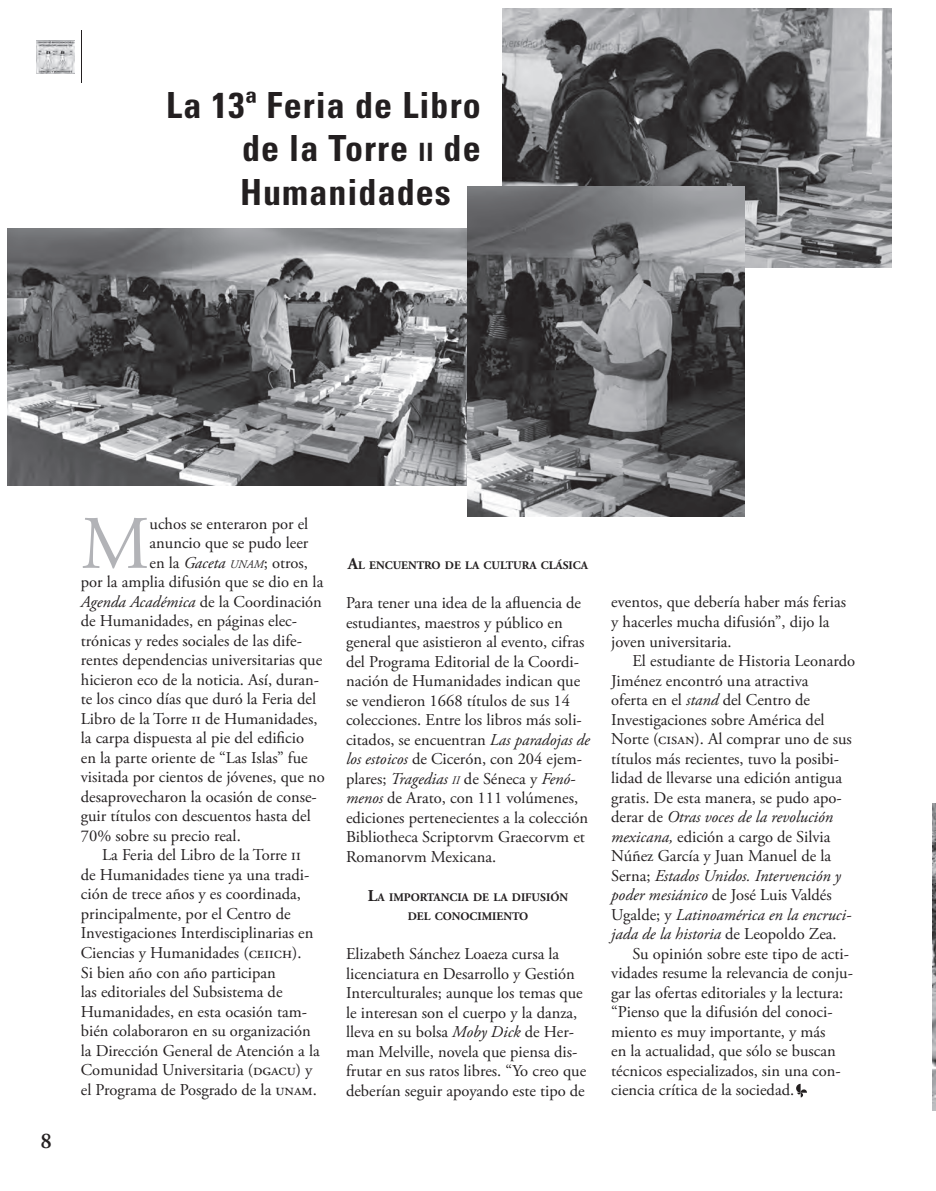
<style>
.page{position:relative;width:936px;height:1191px;background:#fff}
.page>*{position:absolute;margin:0;border:0;box-sizing:border-box;transform-origin:0 0}
.t1{font:75.3px "Adobe Garamond Pro";color:#b2b3b7}
.t2{font:700 condensed 36px/43.5px "Univers";letter-spacing:.03em;color:#231f20;text-align:justify}
.t3{font:600 22.5px "Adobe Garamond";color:#231f20}
.t4{font:16.5px/19.5px "Adobe Garamond Pro";color:#231f20}
.t5{font:700 11.55px/19.5px "Adobe Garamond";color:#231f20;text-align:center}
.s1{font-size:25.2px}
.s2{font-style:italic}
.s3{font-style:italic;font-size:11.55px}
.s4{font-size:16.5px}
</style>
<div class="page">
<hr style="left:81px;top:31px;width:1px;height:52px;background:#231f20">
<svg style="left:796px;top:1083px;width:11px;height:14px"></svg>
<img style="left:8px;top:228px;width:460px;height:257px">
<img style="left:502px;top:9px;width:389px;height:259px">
<img style="left:468px;top:186px;width:277px;height:331px">
<img style="left:36px;top:41px;width:38px;height:32px">
<img style="left:932px;top:804px;width:3px;height:306px">
<h2 class="t2" style="left:240px;top:87px;width:242px;text-indent:-74px">La 13ª Feria de Libro de la Torre <span class="s1">II</span> de Humanidades</h2>
<h3 class="t3" style="left:40px;top:1132px;width:13px">8</h3>
<h1 class="t1" style="left:81px;top:514px;width:70px">M</h1>
<p class="t4" style="left:149px;top:515px;width:160px">uchos se enteraron por el</p>
<p class="t4" style="left:149px;top:535px;width:160px">anuncio que se pudo leer</p>
<p class="t4" style="left:149px;top:554px;width:160px">en la <span class="s2">Gaceta</span> <span class="s3">UNAM</span>; otros,</p>
<p class="t4" style="left:81px;top:574px;width:244px">por la amplia difusión que se dio en la</p>
<p class="t4" style="left:81px;top:593px;width:242px"><span class="s2">Agenda Académica</span> de la Coordinación</p>
<p class="t4" style="left:81px;top:613px;width:218px">de Humanidades, en páginas elec-</p>
<p class="t4" style="left:81px;top:632px;width:223px">tróni cas y redes sociales de las dife-</p>
<p class="t4" style="left:81px;top:652px;width:243px">rentes dependencias universitarias que</p>
<p class="t4" style="left:81px;top:671px;width:240px">hicieron eco de la noticia. Así, duran-</p>
<p class="t4" style="left:81px;top:691px;width:237px">te los cinco días que duró la Feria del</p>
<p class="t4" style="left:81px;top:710px;width:238px">Libro de la Torre ii de Humanidades,</p>
<p class="t4" style="left:81px;top:730px;width:225px">la carpa dispuesta al pie del edificio</p>
<p class="t4" style="left:81px;top:749px;width:228px">en la parte oriente de “Las Islas” fue</p>
<p class="t4" style="left:81px;top:769px;width:245px">visitada por cientos de jóvenes, que no</p>
<p class="t4" style="left:81px;top:788px;width:237px">desaprovecharon la ocasión de conse-</p>
<p class="t4" style="left:81px;top:808px;width:231px">guir títulos con descuentos hasta del</p>
<p class="t4" style="left:81px;top:827px;width:161px">70% sobre su precio real.</p>
<p class="t4" style="left:102px;top:847px;width:200px">La Feria del Libro de la Torre ii</p>
<p class="t4" style="left:81px;top:866px;width:230px">de Humanidades tiene ya una tradi-</p>
<p class="t4" style="left:81px;top:886px;width:222px">ción de trece años y es coordinada,</p>
<p class="t4" style="left:81px;top:905px;width:211px">principalmente, por el Centro de</p>
<p class="t4" style="left:81px;top:925px;width:234px">Investigaciones Interdisciplinarias en</p>
<p class="t4" style="left:81px;top:944px;width:222px">Ciencias y Humanidades (ceiich).</p>
<p class="t4" style="left:81px;top:964px;width:196px">Si bien año con año participan</p>
<p class="t4" style="left:81px;top:983px;width:203px">las editoriales del Subsistema de</p>
<p class="t4" style="left:81px;top:1003px;width:228px">Humanidades, en esta ocasión tam-</p>
<p class="t4" style="left:81px;top:1022px;width:231px">bién colaboraron en su organización</p>
<p class="t4" style="left:81px;top:1042px;width:240px">la Dirección General de Atención a la</p>
<p class="t4" style="left:81px;top:1061px;width:233px">Comunidad Universitaria (dgacu) y</p>
<p class="t4" style="left:81px;top:1081px;width:237px">el Programa de Posgrado de la unam.</p>
<p class="t5" style="left:348px;top:557px;width:242px"><span class="s4">A</span>L ENCUENTRO DE LA CULTURA CLÁSICA</p>
<p class="t4" style="left:346px;top:595px;width:245px">Para tener una idea de la afluencia de estudiantes, maestros y público en general que asistieron al evento, cifras del Programa Editorial de la Coordi&shy;nación de Humanidades indican que se vendieron 1668 títulos de sus 14 colecciones. Entre los libros más soli&shy;citados, se encuentran <span class="s2">Las paradojas de los estoicos</span> de Cicerón, con 204 ejem&shy;plares; <span class="s2">Tragedias</span> <span class="s3">II</span> de Séneca y <span class="s2">Fenó&shy;menos</span> de Arato, con 111 volúmenes, ediciones pertenecientes a la colección Bibliotheca Scriptorvm Graecorvm et Romanorvm Mexicana.</p>
<p class="t5" style="left:368px;top:888px;width:202px"><span class="s4">L</span>A IMPORTANCIA DE LA DIFUSIÓN<br>DEL CONOCIMIENTO</p>
<p class="t4" style="left:346px;top:946px;width:242px">Elizabeth Sánchez Loaeza cursa la licenciatura en Desarrollo y Gestión Interculturales; aunque los temas que le interesan son el cuerpo y la danza, lleva en su bolsa <span class="s2">Moby Dick</span> de Her&shy;man Melville, novela que piensa dis&shy;frutar en sus ratos libres. “Yo creo que deberían seguir apoyando este tipo de</p>
<p class="t4" style="left:611px;top:594px;width:236px">eventos, que debería haber más ferias y hacerles mucha difusión”, dijo la joven universitaria.</p>
<p class="t4" style="left:611px;top:652px;width:245px;text-indent:21px">El estudiante de Historia Leonardo Jiménez encontró una atractiva<br>oferta en el <span class="s2">stand</span> del Centro de Investigaciones sobre América del Norte (cisan). Al comprar uno de sus títulos más recientes, tuvo la posibi&shy;lidad de llevarse una edición antigua gratis. De esta manera, se pudo apo&shy;derar de <span class="s2">Otras voces de la revolución mexicana,</span> edición a cargo de Silvia Núñez García y Juan Manuel de la Serna; <span class="s2">Estados Unidos. Intervención y poder mesiánico</span> de José Luis Valdés Ugalde; y <span class="s2">Latinoamérica en la encruci&shy;jada de la historia</span> de Leopoldo Zea.</p>
<p class="t4" style="left:611px;top:945px;width:243px;text-indent:21px">Su opinión sobre este tipo de acti&shy;vidades resume la relevancia de conju&shy;gar las ofertas editoriales y la lectura: “Pienso que la difusión del conoci&shy;miento es muy importante, y más<br>en la actualidad, que sólo se buscan técnicos especializados, sin una con&shy;ciencia crítica de la sociedad.</p>
</div>
